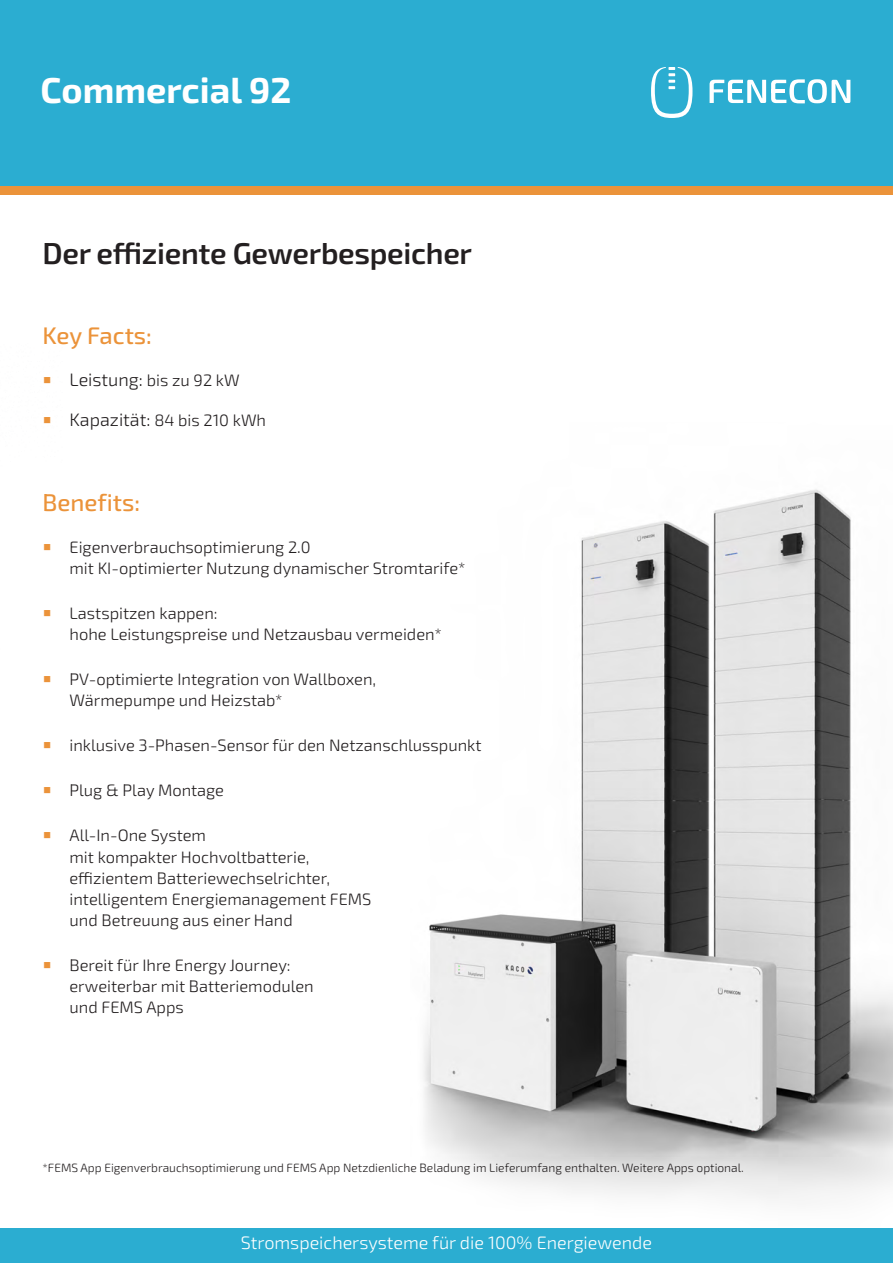
<style>
.page{position:relative;width:893px;height:1263px;background:#fff}
.page>*{position:absolute;margin:0;border:0;box-sizing:border-box;transform-origin:0 0}
.t1{font:700 36px "Exo 2";color:#fff}
.t2{font:600 30px "Exo 2";letter-spacing:-.01em;color:#231f20}
.Absatz_mit_Aufzählungszeichen{font:500 24px "Exo 2";color:#eb933a}
.t3{font:300 18px "Exo 2";color:#fff}
.Absatz_mit_Aufzählungszeichen-2{font:300 18px "Exo 2";color:#231f20}
.Absatz_mit_Aufzählungszeichen-3{font:300 16.5px/21px "Exo 2";color:#231f20}
.Absatz_mit_Aufzählungszeichen-4{font:300 12px "Exo 2";color:#231f20}
.s1{font-family:"Arial Narrow";font-weight:400;font-size:27px;color:#eb933a}
.s2{font-size:16.5px}
.s3{font-size:18px}
</style>
<div class="page">
<img style="left:423px;top:489px;width:470px;height:710px">
<div style="left:0;top:0;width:893px;height:187px;background:#2badd1"></div>
<div style="left:0;top:186px;width:893px;height:9px;background:#eb933a"></div>
<svg style="left:651px;top:67px;width:41px;height:51px"></svg>
<svg style="left:710px;top:79px;width:140px;height:24px"></svg>
<div style="left:0;top:1229px;width:893px;height:34px;background:#2badd1"></div>
<p class="t1" style="left:40px;top:66px;width:252px">Commercial 92</p>
<p class="t2" style="left:43px;top:232px;width:431px">Der effiziente Gewerbespeicher</p>
<p class="Absatz_mit_Aufzählungszeichen" style="left:43px;top:319px;width:111px">Key Facts:</p>
<p class="Absatz_mit_Aufzählungszeichen-2" style="left:43px;top:367px;width:199px"><span class="s1">▪</span> Leistung: <span class="s2">bis zu 92 kW</span></p>
<p class="Absatz_mit_Aufzählungszeichen-3" style="left:43px;top:409px;width:225px"><span class="s1">▪</span> <span class="s3">Kapazität:</span> 84 bis 210 kWh</p>
<p class="Absatz_mit_Aufzählungszeichen" style="left:43px;top:485px;width:99px">Benefits:</p>
<p class="Absatz_mit_Aufzählungszeichen-3" style="left:70px;top:536px;width:398px;text-indent:-27px"><span class="s1">▪</span> Eigenverbrauchsoptimierung 2.0<br>mit KI-optimierter Nutzung dynamischer Stromtarife*</p>
<p class="Absatz_mit_Aufzählungszeichen-3" style="left:70px;top:602px;width:374px;text-indent:-27px"><span class="s1">▪</span> Lastspitzen kappen:<br>hohe Leistungspreise und Netzausbau vermeiden*</p>
<p class="Absatz_mit_Aufzählungszeichen-3" style="left:70px;top:668px;width:308px;text-indent:-27px"><span class="s1">▪</span> PV-optimierte Integration von Wallboxen,<br>Wärmepumpe und Heizstab*</p>
<p class="Absatz_mit_Aufzählungszeichen-3" style="left:43px;top:734px;width:441px"><span class="s1">▪</span> inklusive 3-Phasen-Sensor für den Netzanschlusspunkt</p>
<p class="Absatz_mit_Aufzählungszeichen-3" style="left:43px;top:779px;width:183px"><span class="s1">▪</span> Plug &amp; Play Montage</p>
<p class="Absatz_mit_Aufzählungszeichen-3" style="left:70px;top:824px;width:303px;text-indent:-27px"><span class="s1">▪</span> All-In-One System<br>mit kompakter Hochvoltbatterie, effizientem Batteriewechselrichter, intelligentem Energiemanagement FEMS und Betreuung aus einer Hand</p>
<p class="Absatz_mit_Aufzählungszeichen-3" style="left:70px;top:954px;width:246px;text-indent:-27px"><span class="s1">▪</span> Bereit für Ihre Energy Journey: erweiterbar mit Batteriemodulen und FEMS Apps</p>
<p class="Absatz_mit_Aufzählungszeichen-4" style="left:43px;top:1160px;width:703px">*FEMS App Eigenverbrauchsoptimierung und FEMS App Netzdienliche Beladung im Lieferumfang enthalten. Weitere Apps optional.</p>
<p class="t3" style="left:241px;top:1230px;width:413px">Stromspeichersysteme für die 100% Energiewende</p>
</div>
